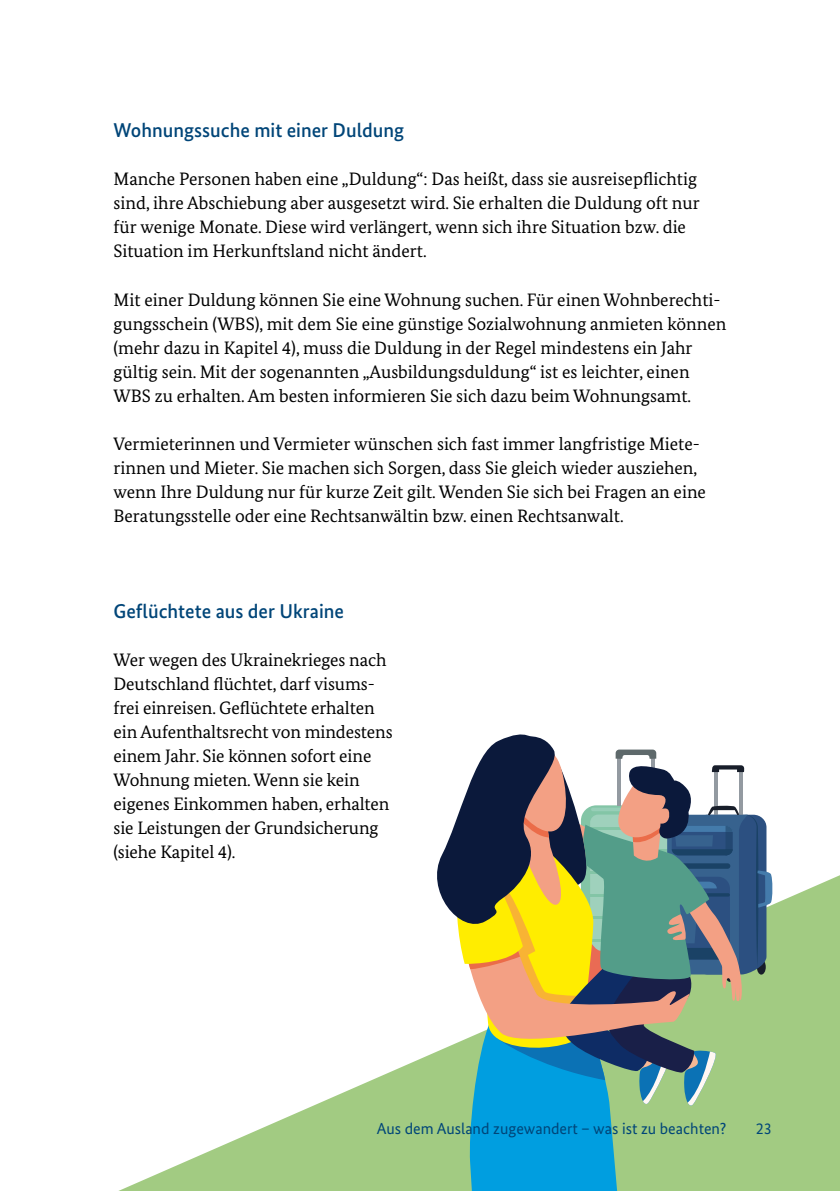
<style>
.page{position:relative;width:840px;height:1191px;background:#fff}
.page>*{position:absolute;margin:0;border:0;box-sizing:border-box;transform-origin:0 0}
.Ueberschrift_2{font:500 20px "Bundes Sans";color:#004578}
.Copy{font:18px/24px "Bundes Serif";color:#000}
.t1{font:16px "Bundes Sans";color:#004578}
</style>
<div class="page">
<svg style="left:118px;top:875px;width:721px;height:316px"></svg>
<svg style="left:437px;top:734px;width:335px;height:457px"></svg>
<h2 class="Ueberschrift_2" style="left:113px;top:118px;width:292px">Wohnungssuche mit einer Duldung</h2>
<h3 class="Copy" style="left:113px;top:167px;width:587px">Manche Personen haben eine „Duldung“: Das heißt, dass sie ausreisepflichtig sind, ihre Abschiebung aber ausgesetzt wird. Sie erhalten die Duldung oft nur für wenige Monate. Diese wird verlängert, wenn sich ihre Situation bzw. die Situation im Herkunftsland nicht ändert.</h3>
<h3 class="Copy" style="left:113px;top:287px;width:614px">Mit einer Duldung können Sie eine Wohnung suchen. Für einen Wohnberechti&shy;gungsschein (WBS), mit dem Sie eine günstige Sozialwohnung anmieten können (mehr dazu in Kapitel 4), muss die Duldung in der Regel mindestens ein Jahr gültig sein. Mit der sogenannten „Ausbildungsduldung“ ist es leichter, einen WBS zu erhalten. Am besten informieren Sie sich dazu beim Wohnungsamt.</h3>
<h3 class="Copy" style="left:113px;top:431px;width:593px">Vermieterinnen und Vermieter wünschen sich fast immer langfristige Miete&shy;rinnen und Mieter. Sie machen sich Sorgen, dass Sie gleich wieder ausziehen, wenn Ihre Duldung nur für kurze Zeit gilt. Wenden Sie sich bei Fragen an eine Beratungsstelle oder eine Rechtsanwältin bzw. einen Rechtsanwalt.</h3>
<h2 class="Ueberschrift_2" style="left:113px;top:598px;width:232px">Geflüchtete aus der Ukraine</h2>
<h3 class="Copy" style="left:113px;top:647px;width:280px">Wer wegen des Ukrainekrieges nach Deutschland flüchtet, darf visums&shy;frei einreisen. Geflüchtete erhalten ein Aufenthaltsrecht von mindestens einem Jahr. Sie können sofort eine Wohnung mieten. Wenn sie kein eigenes Einkommen haben, erhalten sie Leistungen der Grundsicherung (siehe Kapitel 4).</h3>
<p class="t1" style="left:376px;top:1119px;width:351px">Aus dem Ausland zugewandert – was ist zu beachten?</p>
<p class="t1" style="left:755px;top:1119px;width:17px">23</p>
</div>
